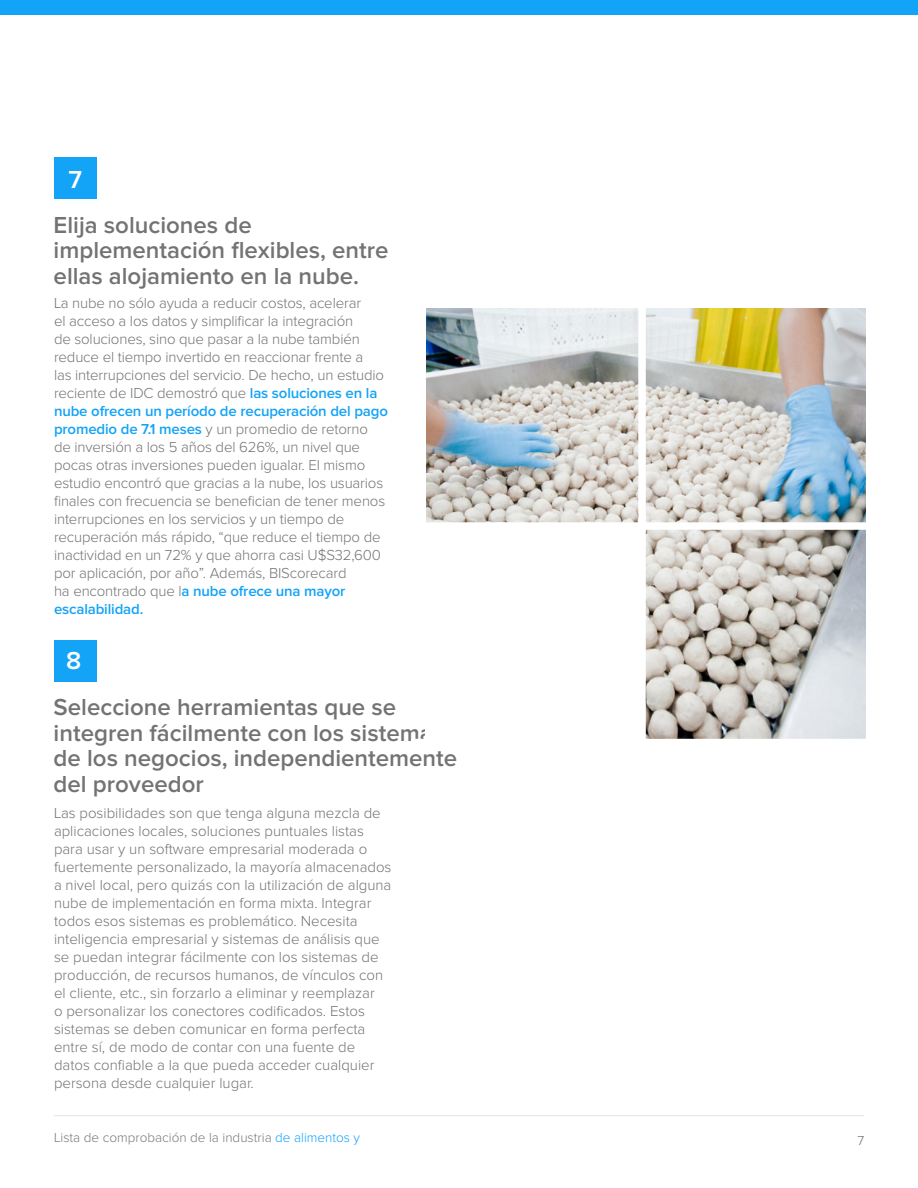
<style>
.page{position:relative;width:918px;height:1188px;background:#fff}
.page>*{position:absolute;margin:0;border:0;box-sizing:border-box;transform-origin:0 0}
.t1{font:600 25.5px "Proxima Nova";color:#fff}
.Normal_Copy__fo_real{font:600 24px/25.5px "Proxima Nova";color:#737373}
.Normal_Copy__fo_real-2{font:300 15px/18px "Proxima Nova";color:#737373}
.t2{font:300 13.5px "Proxima Nova";color:#77787b}
.Normal_Copy__fo_real-3{font:300 13.5px "Proxima Nova";color:#6d6e71}
.s1{font-weight:600;color:#13a3f7}
.s2{color:#13a3f7}
</style>
<div class="page">
<div style="left:54px;top:640px;width:43px;height:41px;background:#13a3f7"></div>
<hr style="left:54px;top:1115px;width:810px;height:1px;background:#e6e7e8">
<div style="left:0;top:1px;width:918px;height:14px;background:#13a3f7"></div>
<div style="left:54px;top:157px;width:43px;height:42px;background:#13a3f7"></div>
<img style="left:426px;top:309px;width:439px;height:430px">
<div style="left:411px;top:522px;width:476px;height:8px;background:#fff"></div>
<div style="left:638px;top:303px;width:8px;height:443px;background:#fff"></div>
<div style="left:425px;top:523px;width:218px;height:222px;background:#fff"></div>
<p class="t1" style="left:69px;top:168px;width:15px">7</p>
<p class="Normal_Copy__fo_real" style="left:54px;top:213px;width:336px">Elija soluciones de implementación flexibles, entre ellas alojamiento en la nube.</p>
<p class="Normal_Copy__fo_real-2" style="left:54px;top:295px;width:335px">La nube no sólo ayuda a reducir costos, acelerar<br>el acceso a los datos y simplificar la integración<br>de soluciones, sino que pasar a la nube también reduce el tiempo invertido en reaccionar frente a<br>las interrupciones del servicio. De hecho, un estudio reciente de IDC demostró que <span class="s1">las soluciones en la nube ofrecen un período de recuperación del pago promedio de 7.1 meses</span> y un promedio de retorno de inversión a los 5 años del 626%, un nivel que pocas otras inversiones pueden igualar. El mismo estudio encontró que gracias a la nube, los usuarios finales con frecuencia se benefician de tener menos interrupciones en los servicios y un tiempo de recuperación más rápido, “que reduce el tiempo de inactividad en un 72% y que ahorra casi U$S32,600 por aplicación, por año”. Además, BIScorecard<br>ha encontrado que l<span class="s1">a nube ofrece una mayor escalabilidad.</span></p>
<p class="t1" style="left:66px;top:649px;width:17px">8</p>
<p class="Normal_Copy__fo_real" style="left:54px;top:696px;width:405px">Seleccione herramientas que se integren fácilmente con los sistemas de los negocios, independientemente del proveedor</p>
<p class="Normal_Copy__fo_real-2" style="left:54px;top:805px;width:339px">Las posibilidades son que tenga alguna mezcla de aplicaciones locales, soluciones puntuales listas para usar y un software empresarial moderada o fuertemente personalizado, la mayoría almacenados a nivel local, pero quizás con la utilización de alguna nube de implementación en forma mixta. Integrar todos esos sistemas es problemático. Necesita inteligencia empresarial y sistemas de análisis que se puedan integrar fácilmente con los sistemas de producción, de recursos humanos, de vínculos con el cliente, etc., sin forzarlo a eliminar y reemplazar<br>o personalizar los conectores codificados. Estos sistemas se deben comunicar en forma perfecta entre sí, de modo de contar con una fuente de datos confiable a la que pueda acceder cualquier persona desde cualquier lugar.</p>
<p class="t2" style="left:54px;top:1131px;width:308px">Lista de comprobación de la industria <span class="s2">de alimentos y</span></p>
<p class="Normal_Copy__fo_real-3" style="left:857px;top:1135px;width:8px">7</p>
</div>
